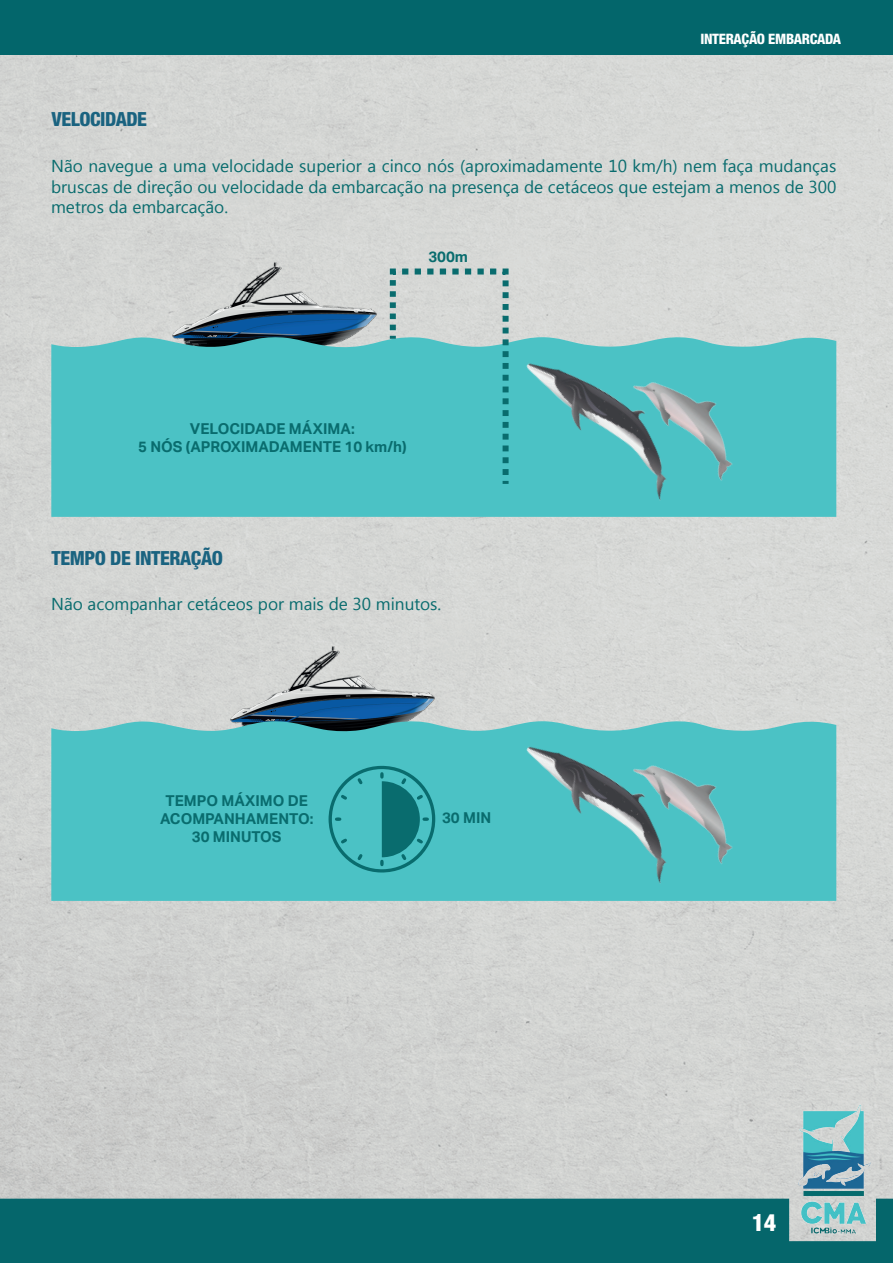
<style>
.page{position:relative;width:893px;height:1263px;background:#fff}
.page>*{position:absolute;margin:0;border:0;box-sizing:border-box;transform-origin:0 0}
.t1{font:800 condensed 24px "Helvetica Neue";color:#fff}
.t2{font:800 condensed 19.5px "Helvetica Neue";letter-spacing:-.02em;color:#1a6380}
.t3{font:17.25px "Segoe UI Symbol";color:#096c6e}
.t4{font:700 15px/18px "Aktiv Grotesk";color:#096c6e;text-align:center}
.t5{font:800 condensed 14.4px "Helvetica Neue";letter-spacing:-.02em;color:#fff}
</style>
<div class="page">
<img style="left:0;top:55px;width:893px;height:1144px">
<div style="left:0;top:0;width:893px;height:55px;background:#03666b"></div>
<div style="left:0;top:1199px;width:893px;height:64px;background:#05666b"></div>
<img style="left:782px;top:1091px;width:102px;height:149px">
<img style="left:172px;top:262px;width:204px;height:75px">
<img style="left:231px;top:646px;width:204px;height:75px">
<div style="left:51px;top:337px;width:785px;height:180px;background:#4bc2c5"></div>
<img style="left:701px;top:341px;width:74px;height:155px">
<img style="left:511px;top:329px;width:190px;height:175px">
<div style="left:51px;top:721px;width:785px;height:180px;background:#4bc2c5"></div>
<img style="left:701px;top:724px;width:74px;height:155px">
<img style="left:511px;top:712px;width:190px;height:175px">
<svg style="left:387px;top:265px;width:125px;height:219px;background:#75c5c6"></svg>
<svg style="left:329px;top:765px;width:107px;height:108px;background:#36a7aa"></svg>
<svg style="left:53px;top:160px;width:19px;height:12px"></svg>
<svg style="left:610px;top:160px;width:16px;height:12px"></svg>
<svg style="left:760px;top:163px;width:13px;height:9px"></svg>
<svg style="left:784px;top:159px;width:17px;height:13px"></svg>
<svg style="left:53px;top:180px;width:14px;height:13px"></svg>
<svg style="left:785px;top:180px;width:18px;height:13px"></svg>
<svg style="left:53px;top:205px;width:21px;height:9px"></svg>
<svg style="left:159px;top:598px;width:23px;height:13px"></svg>
<svg style="left:188px;top:602px;width:15px;height:9px"></svg>
<svg style="left:211px;top:597px;width:24px;height:14px"></svg>
<svg style="left:259px;top:602px;width:8px;height:12px"></svg>
<svg style="left:280px;top:602px;width:4px;height:8px"></svg>
<svg style="left:377px;top:598px;width:17px;height:12px"></svg>
<div style="left:244px;top:159px;width:202px;height:37px;background:#d5d6d4"></div>
<div style="left:453px;top:159px;width:149px;height:38px;background:#d6d8d5"></div>
<div style="left:634px;top:159px;width:118px;height:38px;background:#d8d9d7"></div>
<svg style="left:810px;top:163px;width:26px;height:30px"></svg>
<div style="left:82px;top:163px;width:156px;height:54px;background:#d4d6d4"></div>
<div style="left:53px;top:598px;width:94px;height:16px;background:#d3d5d3"></div>
<svg style="left:290px;top:598px;width:80px;height:13px"></svg>
<h2 class="t2" style="left:51px;top:107px;width:97px">VELOCIDADE</h2>
<p class="t5" style="left:700px;top:30px;width:142px">INTERAÇÃO EMBARCADA</p>
<p class="t3" style="left:73px;top:153px;width:73px">□ ■❖ ◆</p>
<p class="t3" style="left:173px;top:153px;width:72px">◆ ❖ ●□</p>
<p class="t3" style="left:346px;top:153px;width:110px">□ ■□ ■▲</p>
<p class="t3" style="left:683px;top:153px;width:11px">■</p>
<p class="t3" style="left:774px;top:153px;width:64px">◆■▲</p>
<p class="t3" style="left:67px;top:174px;width:43px">◆▲ ▲</p>
<p class="t3" style="left:183px;top:174px;width:72px">□ □◆ ❖ ●□</p>
<p class="t3" style="left:565px;top:174px;width:75px">▼ □▲ ❑◆</p>
<p class="t3" style="left:753px;top:174px;width:29px">■□▲</p>
<p class="t3" style="left:75px;top:195px;width:31px">▼ □▲</p>
<p class="t4" style="left:428px;top:247px;width:41px">300m</p>
<p class="t4" style="left:138px;top:419px;width:270px">VELOCIDADE MÁXIMA:<br>5 NÓS (APROXIMADAMENTE 10 km/h)</p>
<h2 class="t2" style="left:51px;top:546px;width:173px">TEMPO DE INTERAÇÃO</h2>
<p class="t3" style="left:148px;top:591px;width:11px">■</p>
<p class="t3" style="left:204px;top:591px;width:76px">▼ □▲ □</p>
<p class="t3" style="left:395px;top:591px;width:44px">■◆▼□▲</p>
<p class="t4" style="left:160px;top:792px;width:155px">TEMPO MÁXIMO DE<br>ACOMPANHAMENTO:<br>30 MINUTOS</p>
<p class="t4" style="left:442px;top:809px;width:51px">30 MIN</p>
<h1 class="t1" style="left:752px;top:1207px;width:26px">14</h1>
</div>
